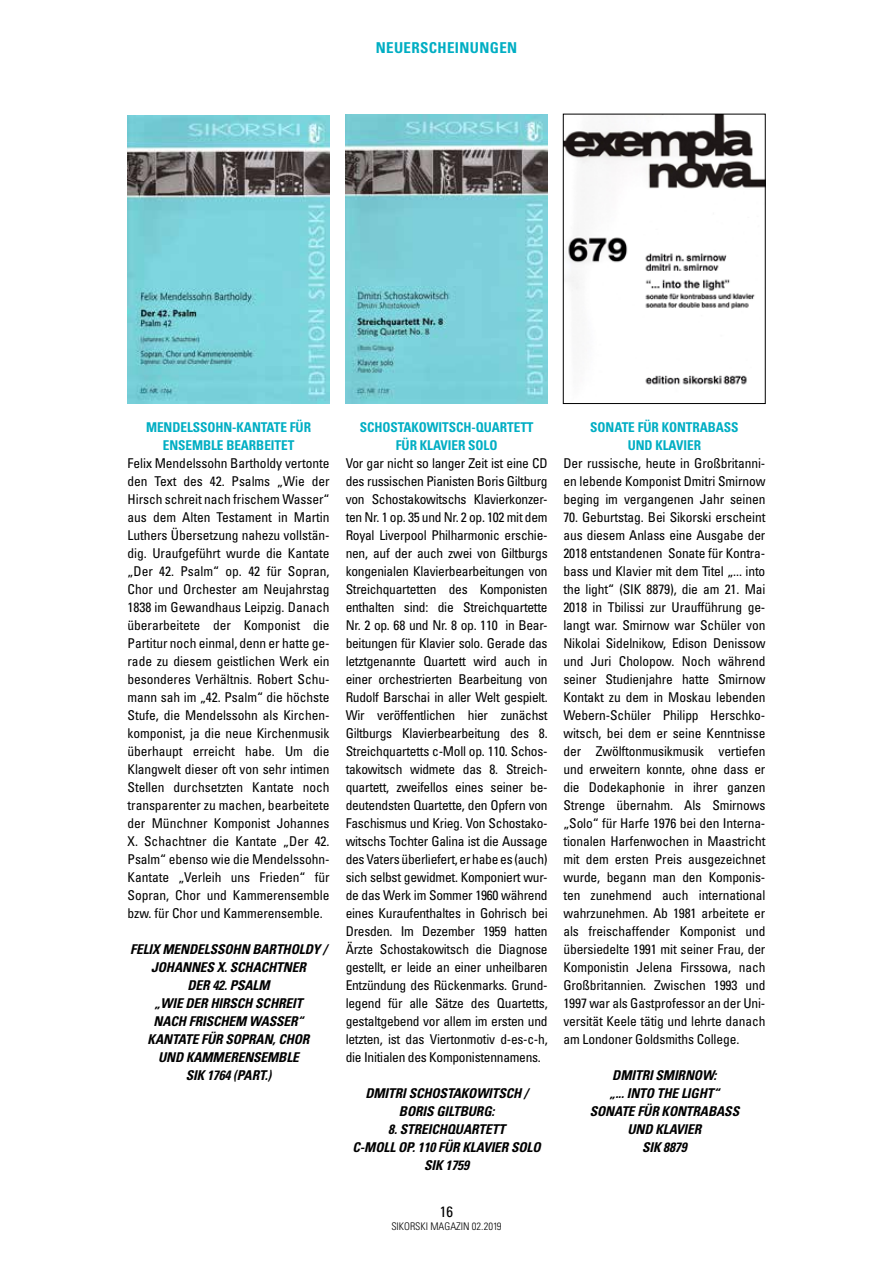
<style>
.page{position:relative;width:893px;height:1263px;background:#fff}
.page>*{position:absolute;margin:0;border:0;box-sizing:border-box;transform-origin:0 0}
.t1{font:700 condensed 15px "Univers LT Std";letter-spacing:.025em;color:#00aec3}
.t2{font:condensed 15px "Univers LT Std";color:#000}
.t3{font:condensed 13.5px/18px "Univers LT Std";letter-spacing:-.01em;color:#000;text-align:justify}
.t4{font:italic 700 condensed 13.5px/18px "Univers LT Std";letter-spacing:-.01em;color:#000;text-align:center}
.t5{font:700 condensed 13.5px/18px "Univers LT Std";letter-spacing:-.005em;color:#00aec3;text-align:center}
.t6{font:300 condensed 10.5px "Univers LT Std";color:#000}
</style>
<div class="page">
<hr style="left:892px;top:0;width:1px;height:1263px;background:#def0f5">
<img style="left:128px;top:115px;width:202px;height:288px">
<img style="left:345px;top:114px;width:202px;height:290px">
<img style="left:565px;top:116px;width:198px;height:269px">
<div style="left:563px;top:114px;width:202px;height:290px;border:1px solid #000"></div>
<p class="t1" style="left:376px;top:39px;width:143px">NEUERSCHEINUNGEN</p>
<p class="t5" style="left:146px;top:418px;width:167px">MENDELSSOHN-KANTATE FÜR<br>ENSEMBLE BEARBEITET</p>
<p class="t3" style="left:128px;top:454px;width:204px">Felix Mendelssohn Bartholdy vertonte den Text des 42. Psalms „Wie der Hirsch schreit nach frischem Wasser“ aus dem Alten Testament in Martin Luthers Übersetzung nahezu vollstän&shy;dig. Uraufgeführt wurde die Kantate „Der 42. Psalm“ op. 42 für Sopran, Chor und Orchester am Neujahrstag 1838 im Gewandhaus Leipzig. Danach überarbeitete der Komponist die Partitur noch einmal, denn er hatte ge&shy;rade zu diesem geistlichen Werk ein besonderes Verhältnis. Robert Schu&shy;mann sah im „42. Psalm“ die höchste Stufe, die Mendelssohn als Kirchen&shy;komponist, ja die neue Kirchenmusik überhaupt erreicht habe. Um die Klangwelt dieser oft von sehr intimen Stellen durchsetzten Kantate noch transparenter zu machen, bearbeitete der Münchner Komponist Johannes X. Schachtner die Kantate „Der 42.<br>Psalm“ ebenso wie die Mendelssohn-Kantate „Verleih uns Frieden“ für Sopran, Chor und Kammerensemble bzw. für Chor und Kammerensemble.</p>
<p class="t4" style="left:130px;top:940px;width:198px">FELIX MENDELSSOHN BARTHOLDY /<br>JOHANNES X. SCHACHTNER<br>DER 42. PSALM<br>„WIE DER HIRSCH SCHREIT<br>NACH FRISCHEM WASSER“<br>KANTATE FÜR SOPRAN, CHOR<br>UND KAMMERENSEMBLE<br>SIK 1764 (PART.)</p>
<p class="t5" style="left:360px;top:418px;width:175px">SCHOSTAKOWITSCH-QUARTETT<br>FÜR KLAVIER SOLO</p>
<p class="t3" style="left:346px;top:454px;width:203px">Vor gar nicht so langer Zeit ist eine CD des russischen Pianisten Boris Giltburg von Schostakowitschs Klavierkonzer&shy;ten Nr. 1 op. 35 und Nr. 2 op. 102 mit dem Royal Liverpool Philharmonic erschie&shy;nen, auf der auch zwei von Giltburgs kongenialen Klavierbearbeitungen von Streichquartetten des Komponisten enthalten sind: die Streichquartette Nr. 2 op. 68 und Nr. 8 op. 110 in Bear&shy;beitungen für Klavier solo. Gerade das letztgenannte Quartett wird auch in einer orchestrierten Bearbeitung von Rudolf Barschai in aller Welt gespielt.<br>Wir veröffentlichen hier zunächst Giltburgs Klavierbearbeitung des 8.<br>Streichquartetts c-Moll op. 110. Schos&shy;takowitsch widmete das 8. Streich&shy;quartett, zweifellos eines seiner be&shy;deutendsten Quartette, den Opfern von Faschismus und Krieg. Von Schostako&shy;witschs Tochter Galina ist die Aussage des Vaters überliefert, er habe es (auch) sich selbst gewidmet. Komponiert wur&shy;de das Werk im Sommer 1960 während eines Kuraufenthaltes in Gohrisch bei Dresden. Im Dezember 1959 hatten Ärzte Schostakowitsch die Diagnose gestellt, er leide an einer unheilbaren Entzündung des Rückenmarks. Grund&shy;legend für alle Sätze des Quartetts, gestaltgebend vor allem im ersten und letzten, ist das Viertonmotiv d-es-c-h, die Initialen des Komponistennamens.</p>
<p class="t4" style="left:365px;top:1084px;width:164px">DMITRI SCHOSTAKOWITSCH /<br>BORIS GILTBURG:</p>
<p class="t4" style="left:353px;top:1120px;width:190px">8. STREICHQUARTETT<br>C-MOLL OP. 110 FÜR KLAVIER SOLO<br>SIK 1759</p>
<p class="t2" style="left:440px;top:1202px;width:15px">16</p>
<p class="t6" style="left:391px;top:1219px;width:112px">SIKORSKI MAGAZIN 02.2019</p>
<p class="t5" style="left:590px;top:418px;width:150px">SONATE FÜR KONTRABASS<br>UND KLAVIER</p>
<p class="t3" style="left:563px;top:454px;width:203px">Der russische, heute in Großbritanni&shy;en lebende Komponist Dmitri Smirnow beging im vergangenen Jahr seinen</p>
<p class="t3" style="left:563px;top:508px;width:204px">70. Geburtstag. Bei Sikorski erscheint aus diesem Anlass eine Ausgabe der 2018 entstandenen Sonate für Kontra&shy;bass und Klavier mit dem Titel „... into the light“ (SIK 8879), die am 21. Mai 2018 in Tbilissi zur Uraufführung ge&shy;langt war. Smirnow war Schüler von Nikolai Sidelnikow, Edison Denissow und Juri Cholopow. Noch während seiner Studienjahre hatte Smirnow Kontakt zu dem in Moskau lebenden Webern-Schüler Philipp Herschko&shy;witsch, bei dem er seine Kenntnisse der Zwölftonmusikmusik vertiefen und erweitern konnte, ohne dass er die Dodekaphonie in ihrer ganzen Strenge übernahm. Als Smirnows „Solo“ für Harfe 1976 bei den Interna&shy;tionalen Harfenwochen in Maastricht mit dem ersten Preis ausgezeichnet wurde, begann man den Komponis&shy;ten zunehmend auch international wahrzunehmen. Ab 1981 arbeitete er als freischaffender Komponist und übersiedelte 1991 mit seiner Frau, der Komponistin Jelena Firssowa, nach Großbritannien. Zwischen 1993 und 1997 war als Gastprofessor an der Uni&shy;versität Keele tätig und lehrte danach am Londoner Goldsmiths College.</p>
<p class="t4" style="left:590px;top:1066px;width:151px">DMITRI SMIRNOW:<br>„... INTO THE LIGHT“<br>SONATE FÜR KONTRABASS<br>UND KLAVIER<br>SIK 8879</p>
</div>
